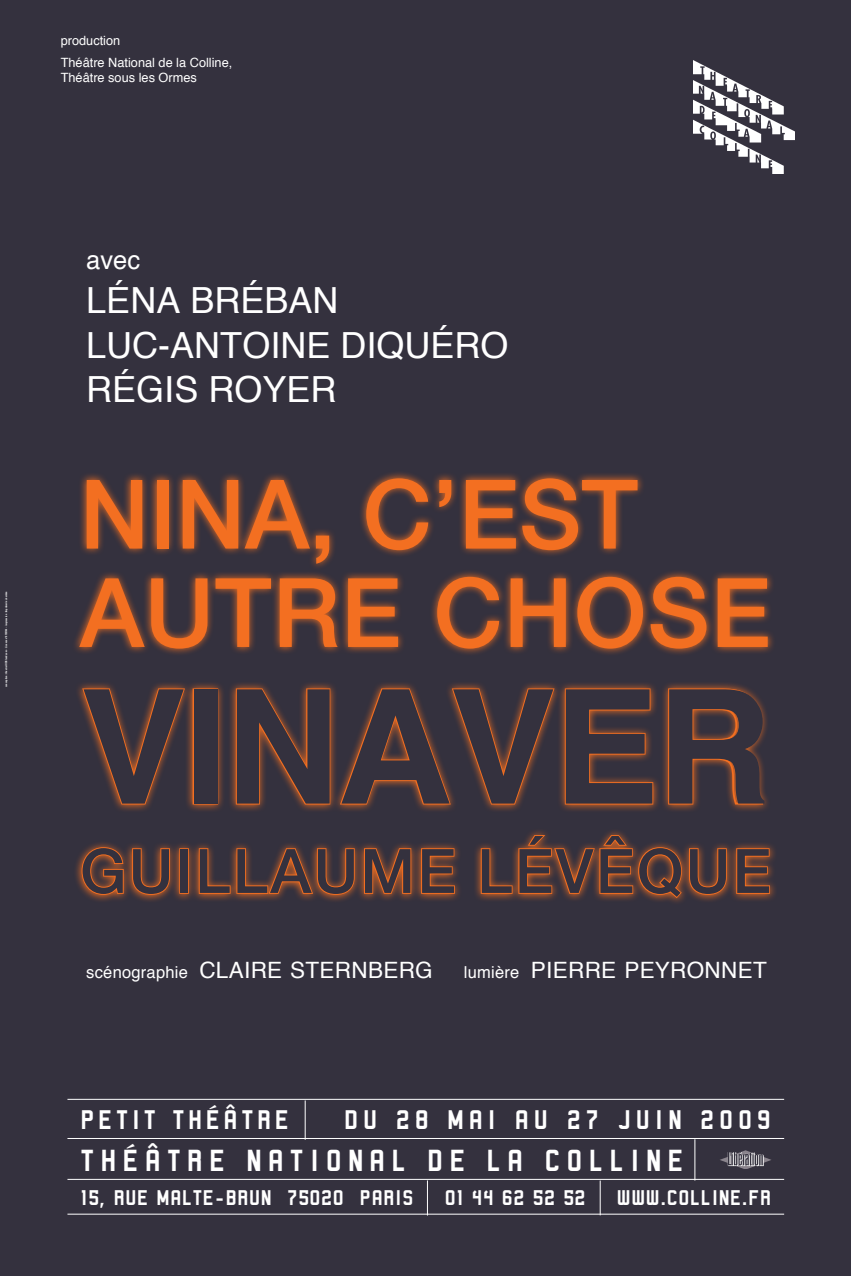
<style>
.page{position:relative;width:851px;height:1276px;background:#fff}
.page>*{position:absolute;margin:0;border:0;box-sizing:border-box;transform-origin:0 0}
.t1{font:700 158.7px "Helvetica";letter-spacing:-.015em;color:#34313e}
.t2{font:500 95.93px/98.3px "Helvetica Neue";letter-spacing:.01em;color:#f36f21}
.t3{font:500 61.28px "Helvetica Neue";letter-spacing:.04em;color:#34313e}
.t4{font:36px/44.6px "Helvetica";color:#fff}
.t5{font:700 32.25px "Robust ICG";letter-spacing:.17em;color:#fff}
.t6{font:700 28.5px "Robust ICG";letter-spacing:.145em;color:#fff}
.t7{font:700 28.5px "Robust ICG";letter-spacing:.105em;color:#fff}
.t8{font:25.5px "Helvetica";color:#fff}
.t9{font:700 22.5px "Robust ICG";color:#fff}
.t10{font:22.5px "Helvetica";letter-spacing:.015em;color:#fff}
.t11{font:12.75px/21.8px "Helvetica";color:#fff}
.t12{font:700 condensed 2.62px "Univers";color:#fff}
.s1{font-size:16.5px}
</style>
<div class="page">
<div style="left:0;top:0;width:851px;height:1275px;background:#34313e"></div>
<img style="left:693px;top:61px;width:101px;height:112px">
<hr style="left:67px;top:1098px;width:717px;height:1px;background:#fff">
<hr style="left:67px;top:1138px;width:717px;height:1px;background:#fff">
<hr style="left:67px;top:1178px;width:717px;height:1px;background:#fff">
<hr style="left:67px;top:1213px;width:717px;height:1px;background:#fff">
<hr style="left:427px;top:1180px;width:1px;height:35px;background:#fff">
<hr style="left:600px;top:1180px;width:1px;height:35px;background:#fff">
<hr style="left:694px;top:1139px;width:1px;height:41px;background:#fff">
<hr style="left:305px;top:1100px;width:1px;height:39px;background:#fff">
<svg style="left:75px;top:472px;width:700px;height:431px"></svg>
<svg style="left:81px;top:687px;width:105px;height:118px"></svg>
<div style="left:193px;top:688px;width:25px;height:116px;border:2px solid #f36f21"></div>
<svg style="left:235px;top:687px;width:96px;height:118px"></svg>
<svg style="left:339px;top:687px;width:217px;height:119px"></svg>
<svg style="left:564px;top:687px;width:90px;height:118px"></svg>
<svg style="left:667px;top:687px;width:97px;height:118px"></svg>
<svg style="left:81px;top:846px;width:44px;height:49px;background:#a0532c"></svg>
<svg style="left:131px;top:847px;width:40px;height:48px"></svg>
<div style="left:179px;top:848px;width:10px;height:45px;border:2px solid #f36f21"></div>
<svg style="left:198px;top:847px;width:158px;height:48px"></svg>
<svg style="left:363px;top:847px;width:49px;height:47px;background:#b35a2a"></svg>
<svg style="left:420px;top:847px;width:36px;height:47px;background:#ac572b"></svg>
<svg style="left:480px;top:834px;width:247px;height:65px"></svg>
<svg style="left:735px;top:847px;width:36px;height:47px;background:#ac572b"></svg>
<img style="left:720px;top:1150px;width:51px;height:18px">
<h3 class="t11" style="left:61px;top:30px;width:173px">production<br>Théâtre National de la Colline,</h3>
<h3 class="t11" style="left:61px;top:67px;width:138px">Théâtre sous les Ormes</h3>
<p class="t12" style="left:5px;top:687px;width:98px;rotate:-90deg">conception : theatre@IDSland.com – Licence n°0755744 – impression : Imprimerie Jourdan</p>
<h3 class="t8" style="left:86px;top:240px;width:55px">avec</h3>
<h3 class="t4" style="left:86px;top:279px;width:248px">Léna Bréban<br>Luc-Anto</h3>
<h3 class="t4" style="left:270px;top:324px;width:232px">ine Diquéro</h3>
<h3 class="t4" style="left:86px;top:368px;width:148px">Régis Roy</h3>
<h3 class="t4" style="left:286px;top:368px;width:52px">er</h3>
<h2 class="t2" style="left:80px;top:464px;width:692px">NINA, C’EST<br>AUTRE CHOSE</h2>
<h1 class="t1" style="left:80px;top:619px;width:693px">VINAVER</h1>
<h3 class="t3" style="left:80px;top:834px;width:647px">GUI LLAU ME LÉVÊQUE</h3>
<h3 class="t10" style="left:86px;top:953px;width:348px"><span class="s1">scénographie</span> Claire Stern berg</h3>
<h3 class="t10" style="left:464px;top:953px;width:240px"><span class="s1">lumière</span> Pierre PeYronn</h3>
<h3 class="t10" style="left:738px;top:953px;width:23px">et</h3>
<h3 class="t7" style="left:80px;top:1104px;width:207px">PETIT THÉÂTRE</h3>
<h3 class="t6" style="left:344px;top:1104px;width:429px">DU 28 MAI AU 27 JUI N 2009</h3>
<h3 class="t5" style="left:80px;top:1142px;width:600px">THÉÂT RE NATI ONAL DE LA COLLI NE</h3>
<h3 class="t9" style="left:80px;top:1185px;width:335px">15, RUE MALTE -BRUN 75020 PARI S</h3>
<h3 class="t9" style="left:444px;top:1185px;width:143px">01 44 62 52 52</h3>
<h3 class="t9" style="left:616px;top:1185px;width:156px">WWW.COLLI NE.FR</h3>
</div>
